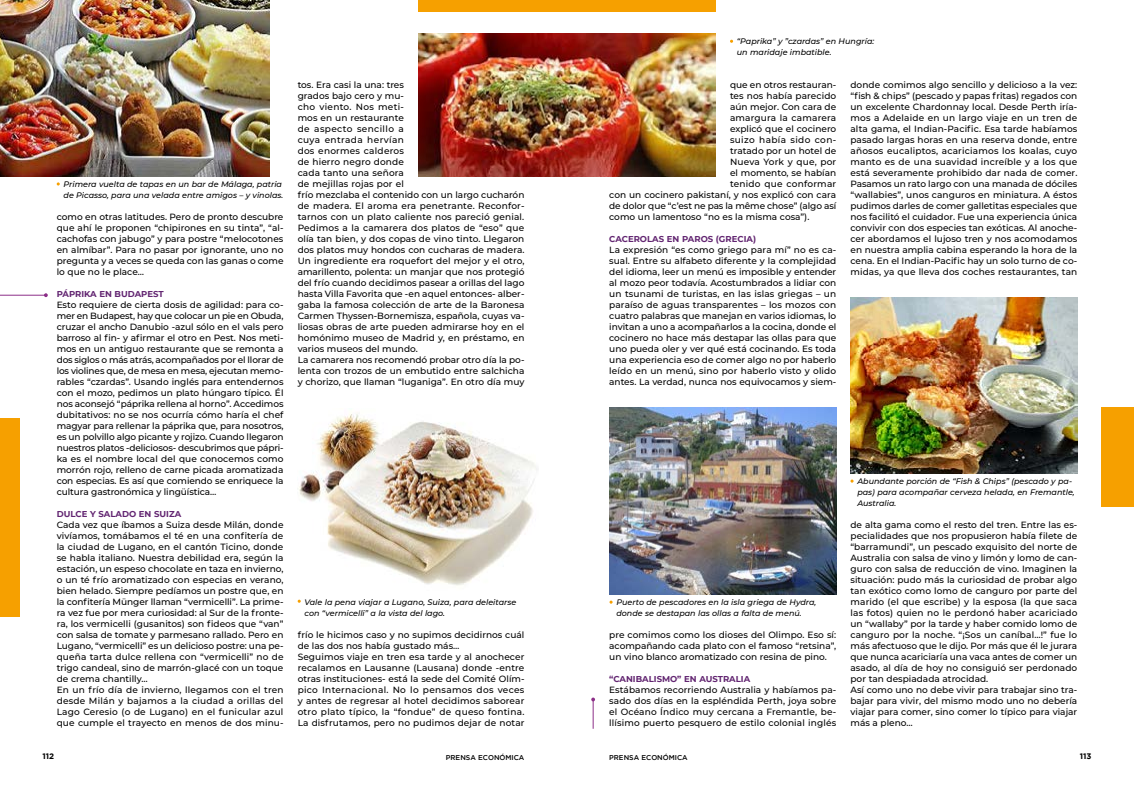
<style>
.page{position:relative;width:1134px;height:794px;background:#fff}
.page>*{position:absolute;margin:0;border:0;box-sizing:border-box;transform-origin:0 0}
.t1{font:500 9px/11px "Montserrat";letter-spacing:.005em;color:#000;text-align:justify}
.t2{font:500 9px "Montserrat";letter-spacing:.035em;color:#000}
.t3{font:500 9px "Montserrat";letter-spacing:.025em;color:#000}
.t4{font:700 8.5px "Montserrat";color:#622571}
.t5{font:italic 500 8px/11px "Montserrat";color:#000}
.t6{font:700 8px "Gotham";color:#000}
.t7{font:500 7px "Gotham";color:#000}
</style>
<div class="page">
<div style="left:0;top:418px;width:20px;height:198px;background:#f6a000"></div>
<img style="left:0;top:0;width:269px;height:176px">
<img style="left:418px;top:33px;width:298px;height:143px">
<img style="left:299px;top:414px;width:238px;height:172px">
<div style="left:418px;top:0;width:298px;height:11px;background:#f6a000"></div>
<svg style="left:591px;top:697px;width:4px;height:4px"></svg>
<hr style="left:593px;top:699px;width:1px;height:30px;background:#8c2f88">
<div style="left:1101px;top:407px;width:33px;height:99px;background:#f6a000"></div>
<img style="left:609px;top:407px;width:227px;height:187px">
<img style="left:850px;top:297px;width:227px;height:176px">
<svg style="left:44px;top:293px;width:4px;height:4px"></svg>
<hr style="left:0;top:295px;width:46px;height:1px;background:#8c2f88">
<p class="t5" style="left:64px;top:178px;width:221px">Primera vuelta de tapas en un bar de Málaga, patria de Picasso, para una velada entre amigos – y vinolas.</p>
<p class="t1" style="left:57px;top:211px;width:228px">como en otras latitudes. Pero de pronto descubre que ahí le proponen “chipirones en su tinta”, “al&shy;cachofas con jabugo” y para postre “melocotones en almíbar”. Para no pasar por ignorante, uno no pregunta y a veces se queda con las ganas o come lo que no le place…</p>
<p class="t4" style="left:57px;top:288px;width:108px">PÁPRIKA EN BUDAPEST</p>
<p class="t1" style="left:57px;top:299px;width:228px">Esto requiere de cierta dosis de agilidad: para co&shy;mer en Budapest, hay que colocar un pie en Obuda, cruzar el ancho Danubio -azul sólo en el vals pero barroso al fin- y afirmar el otro en Pest. Nos meti&shy;mos en un antiguo restaurante que se remonta a dos siglos o más atrás, acompañados por el llorar de los violines que, de mesa en mesa, ejecutan memo&shy;rables “czardas”. Usando inglés para entendernos con el mozo, pedimos un plato húngaro típico. Él nos aconsejó “páprika rellena al horno”. Accedimos dubitativos: no se nos ocurría cómo haría el chef magyar para rellenar la páprika que, para nosotros, es un polvillo algo picante y rojizo. Cuando llegaron nuestros platos -deliciosos- descubrimos que pápri&shy;ka es el nombre local del que conocemos como morrón rojo, relleno de carne picada aromatizada con especias. Es así que comiendo se enriquece la cultura gastronómica y lingüística…</p>
<p class="t4" style="left:57px;top:508px;width:126px">DULCE Y SALADO EN SUIZA</p>
<p class="t1" style="left:57px;top:519px;width:228px;text-align:left">Cada vez que íbamos a Suiza desde Milán, donde vivíamos, tomábamos el té en una confitería de la ciudad de Lugano, en el cantón Ticino, donde se habla italiano. Nuestra debilidad era, según la estación, un espeso chocolate en taza en invierno, o un té frío aromatizado con especias en verano, bien helado. Siempre pedíamos un postre que, en la confitería Münger llaman “vermicelli”. La prime&shy;ra vez fue por mera curiosidad: al Sur de la fronte&shy;ra, los vermicelli (gusanitos) son fideos que “van” con salsa de tomate y parmesano rallado. Pero en Lugano, “vermicelli” es un delicioso postre: una pe&shy;queña tarta dulce rellena con “vermicelli” no de trigo candeal, sino de marrón-glacé con un toque de crema chantilly…<br>En un frío día de invierno, llegamos con el tren desde Milán y bajamos a la ciudad a orillas del Lago Ceresio (o de Lugano) en el funicular azul que cumple el trayecto en menos de dos minu-</p>
<p class="t1" style="left:298px;top:79px;width:228px;text-align:left">tos. Era casi la una: tres<br>grados bajo cero y mu-<br>cho viento. Nos meti-<br>mos en un restaurante<br>de aspecto sencillo a<br>cuya entrada hervían<br>dos enormes calderos<br>de hierro negro donde<br>cada tanto una señora<br>de mejillas rojas por el<br>frío mezclaba el contenido con un largo cucharón de madera. El aroma era penetrante. Reconfor&shy;tarnos con un plato caliente nos pareció genial.<br>Pedimos a la camarera dos platos de “eso” que olía tan bien, y dos copas de vino tinto. Llegaron dos platos muy hondos con cucharas de madera.<br>Un ingrediente era roquefort del mejor y el otro, amarillento, polenta: un manjar que nos protegió del frío cuando decidimos pasear a orillas del lago hasta Villa Favorita que -en aquel entonces- alber&shy;gaba la famosa colección de arte de la Baronesa Carmen Thyssen-Bornemisza, española, cuyas va&shy;liosas obras de arte pueden admirarse hoy en el homónimo museo de Madrid y, en préstamo, en varios museos del mundo.<br>La camarera nos recomendó probar otro día la po&shy;lenta con trozos de un embutido entre salchicha y chorizo, que llaman “luganiga”. En otro día muy</p>
<p class="t5" style="left:305px;top:596px;width:213px">Vale la pena viajar a Lugano, Suiza, para deleitarse con “vermicelli” a la vista del lago.</p>
<p class="t1" style="left:298px;top:629px;width:228px;text-align:left">frío le hicimos caso y no supimos decidirnos cuál de las dos nos había gustado más…<br>Seguimos viaje en tren esa tarde y al anochecer recalamos en Lausanne (Lausana) donde -entre otras instituciones- está la sede del Comité Olím&shy;pico Internacional. No lo pensamos dos veces y antes de regresar al hotel decidimos saborear otro plato típico, la “fondue” de queso fontina.<br>La disfrutamos, pero no pudimos dejar de notar</p>
<p class="t5" style="left:737px;top:36px;width:139px">“Paprika” y ”czardas” en Hungría: un maridaje imbatible.</p>
<p class="t1" style="left:730px;top:79px;width:108px">que en otros restauran-</p>
<p class="t1" style="left:730px;top:90px;width:108px">tes nos había parecido</p>
<p class="t1" style="left:730px;top:101px;width:108px">aún mejor. Con cara de</p>
<p class="t1" style="left:730px;top:112px;width:108px">amargura la camarera</p>
<p class="t1" style="left:730px;top:123px;width:108px">explicó que el cocinero</p>
<p class="t2" style="left:730px;top:133px;width:108px">suizo había sido con-</p>
<p class="t1" style="left:730px;top:145px;width:108px">tratado por un hotel de</p>
<p class="t1" style="left:730px;top:156px;width:108px">Nueva York y que, por</p>
<p class="t1" style="left:730px;top:167px;width:108px">el momento, se habían</p>
<p class="t3" style="left:730px;top:177px;width:108px">tenido que conformar</p>
<p class="t1" style="left:609px;top:189px;width:228px">con un cocinero pakistaní, y nos explicó con cara</p>
<p class="t1" style="left:609px;top:200px;width:229px">de dolor que “c’est ne pas la même chose” (algo así</p>
<p class="t1" style="left:609px;top:211px;width:202px">como un lamentoso “no es la misma cosa”).</p>
<p class="t4" style="left:609px;top:233px;width:148px">CACEROLAS EN PAROS (GRECIA)</p>
<p class="t1" style="left:609px;top:244px;width:229px">La expresión “es como griego para mí” no es ca&shy;sual. Entre su alfabeto diferente y la complejidad del idioma, leer un menú es imposible y entender al mozo peor todavía. Acostumbrados a lidiar con un tsunami de turistas, en las islas griegas – un paraíso de aguas transparentes – los mozos con cuatro palabras que manejan en varios idiomas, lo invitan a uno a acompañarlos a la cocina, donde el cocinero no hace más destapar las ollas para que uno pueda oler y ver qué está cocinando. Es toda una experiencia eso de comer algo no por haberlo leído en un menú, sino por haberlo visto y olido antes. La verdad, nunca nos equivocamos y siem-</p>
<p class="t1" style="left:850px;top:79px;width:228px">donde comimos algo sencillo y delicioso a la vez: “fish &amp; chips” (pescado y papas fritas) regados con un excelente Chardonnay local. Desde Perth iría&shy;mos a Adelaide en un largo viaje en un tren de alta gama, el Indian-Pacific. Esa tarde habíamos pasado largas horas en una reserva donde, entre añosos eucaliptos, acariciamos los koalas, cuyo manto es de una suavidad increíble y a los que está severamente prohibido dar nada de comer.<br>Pasamos un rato largo con una manada de dóciles “wallabies”, unos canguros en miniatura. A éstos pudimos darles de comer galletitas especiales que nos facilitó el cuidador. Fue una experiencia única convivir con dos especies tan exóticas. Al anoche&shy;cer abordamos el lujoso tren y nos acomodamos en nuestra amplia cabina esperando la hora de la cena. En el Indian-Pacific hay un solo turno de co&shy;midas, ya que lleva dos coches restaurantes, tan</p>
<p class="t5" style="left:616px;top:596px;width:201px">Puerto de pescadores en la isla griega de Hydra, donde se destapan las ollas a falta de menú.</p>
<p class="t1" style="left:609px;top:629px;width:229px">pre comimos como los dioses del Olimpo. Eso sí: acompañando cada plato con el famoso “retsina”, un vino blanco aromatizado con resina de pino.</p>
<p class="t4" style="left:609px;top:673px;width:142px">“CANIBALISMO” EN AUSTRALIA</p>
<p class="t1" style="left:609px;top:684px;width:229px">Estábamos recorriendo Australia y habíamos pa&shy;sado dos días en la espléndida Perth, joya sobre el Océano Índico muy cercana a Fremantle, be&shy;llísimo puerto pesquero de estilo colonial inglés</p>
<p class="t5" style="left:857px;top:475px;width:219px">Abundante porción de “Fish &amp; Chips” (pescado y pa&shy;pas) para acompañar cerveza helada, en Fremantle,<br>Australia.</p>
<p class="t1" style="left:850px;top:519px;width:228px;text-align:left">de alta gama como el resto del tren. Entre las es&shy;pecialidades que nos propusieron había filete de “barramundi”, un pescado exquisito del norte de Australia con salsa de vino y limón y lomo de can&shy;guro con salsa de reducción de vino. Imaginen la situación: pudo más la curiosidad de probar algo tan exótico como lomo de canguro por parte del marido (el que escribe) y la esposa (la que saca las fotos) quien no le perdonó haber acariciado un “wallaby” por la tarde y haber comido lomo de canguro por la noche. “¡Sos un caníbal…!” fue lo más afectuoso que le dijo. Por más que él le jurara que nunca acariciaría una vaca antes de comer un asado, al día de hoy no consiguió ser perdonado por tan despiadada atrocidad.<br>Así como uno no debe vivir para trabajar sino tra&shy;bajar para vivir, del mismo modo uno no debería viajar para comer, sino comer lo típico para viajar más a pleno…</p>
<p class="t6" style="left:43px;top:751px;width:13px">112</p>
<p class="t7" style="left:446px;top:753px;width:80px">PRENSA ECONÓMICA</p>
<p class="t7" style="left:609px;top:753px;width:80px">PRENSA ECONÓMICA</p>
<p class="t6" style="left:1080px;top:751px;width:13px">113</p>
</div>
